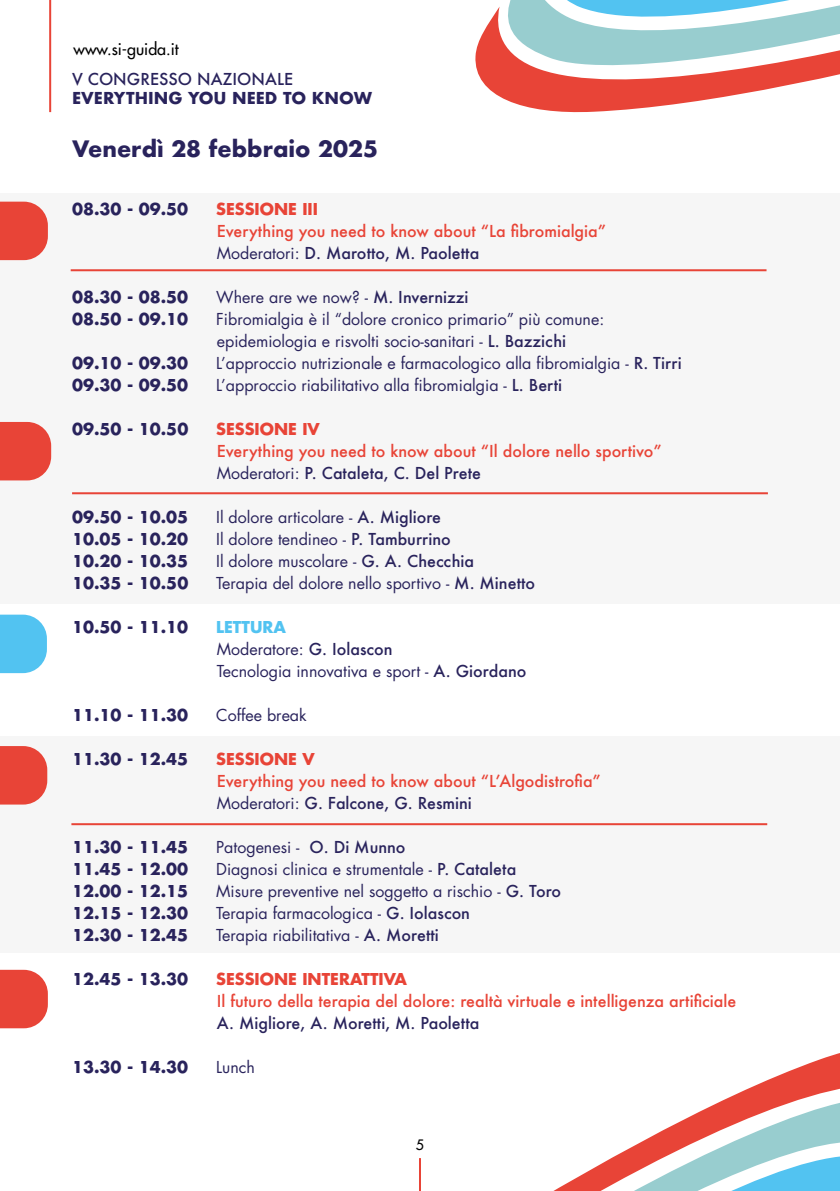
<style>
.page{position:relative;width:840px;height:1191px;background:#fff}
.page>*{position:absolute;margin:0;border:0;box-sizing:border-box;transform-origin:0 0}
.t1{font:700 22px "Futura";color:#29235c}
.t2{font:16px/22px "Futura LT";color:#29235c}
.t3{font:500 16px/22px "Futura";color:#e84437}
.t4{font:700 16px "Futura LT";color:#29235c}
.t5{font:500 16px "Futura";color:#29235c}
.t6{font:700 16px "Futura LT";color:#e84437}
.t7{font:700 16px "Futura";color:#29235c}
.t8{font:16px "Futura LT";color:#000}
.t9{font:500 14px "Futura Std";color:#000}
.s1{font-family:"Futura LT";font-weight:400;color:#29235c}
.s2{color:#29235c}
.s3{font-family:"Futura";font-weight:500}
.s4{font-weight:700;color:#52c3f1}
</style>
<div class="page">
<div style="left:0;top:193px;width:839px;height:410px;background:#f6f6f6"></div>
<div style="left:0;top:736px;width:839px;height:216px;background:#f6f6f6"></div>
<svg style="left:0;top:614px;width:47px;height:59px;background:#63c9f2"></svg>
<svg style="left:0;top:202px;width:48px;height:58px;background:#e95347"></svg>
<svg style="left:0;top:422px;width:51px;height:58px;background:#e95145"></svg>
<svg style="left:0;top:746px;width:47px;height:58px;background:#e95247"></svg>
<svg style="left:0;top:969px;width:48px;height:59px;background:#ea574b"></svg>
<hr style="left:71px;top:269px;width:695px;height:2px;background:#e84437">
<hr style="left:72px;top:492px;width:695px;height:2px;background:#e84437">
<hr style="left:71px;top:823px;width:695px;height:2px;background:#e84437">
<svg style="left:475px;top:47px;width:328px;height:66px;fill:#e84437"></svg>
<svg style="left:477px;top:0;width:362px;height:82px"></svg>
<hr style="left:49px;top:0;width:2px;height:112px;background:#e84437">
<svg style="left:739px;top:1053px;width:100px;height:40px;fill:#e84437"></svg>
<svg style="left:626px;top:1093px;width:213px;height:57px"></svg>
<svg style="left:419px;top:1150px;width:420px;height:41px"></svg>
<p class="t8" style="left:73px;top:38px;width:107px">www.si-guida.it</p>
<p class="t5" style="left:72px;top:68px;width:222px">V CONGRESSO NAZIONALE</p>
<p class="t7" style="left:72px;top:87px;width:301px">EVERYTHING YOU NEED TO KNOW</p>
<h1 class="t1" style="left:72px;top:133px;width:307px">Venerdì 28 febbraio 2025</h1>
<p class="t4" style="left:72px;top:198px;width:118px">08.30 - 09.50</p>
<p class="t6" style="left:216px;top:198px;width:103px">SESSIONE III</p>
<p class="t3" style="left:217px;top:219px;width:390px">Everything you need to know about “La fibromialgia”<br><span class="s1">Moderatori:</span> <span class="s2">D. Marotto, M. Paoletta</span></p>
<p class="t4" style="left:72px;top:286px;width:118px">08.30 - 08.50</p>
<p class="t2" style="left:216px;top:286px;width:254px">Where are we now? - <span class="s3">M. Invernizzi</span></p>
<p class="t4" style="left:72px;top:308px;width:118px">08.50 - 09.10</p>
<p class="t2" style="left:216px;top:308px;width:389px">Fibromialgia è il “dolore cronico primario” più comune: epidemiologia e risvolti socio-sanitari - <span class="s3">L. Bazzichi</span></p>
<p class="t4" style="left:72px;top:352px;width:118px">09.10 - 09.30</p>
<p class="t2" style="left:216px;top:352px;width:466px">L’approccio nutrizionale e farmacologico alla fibromialgia - <span class="s3">R. Tirri</span></p>
<p class="t4" style="left:72px;top:374px;width:118px">09.30 - 09.50</p>
<p class="t2" style="left:216px;top:374px;width:347px">L’approccio riabilitativo alla fibromialgia - <span class="s3">L. Berti</span></p>
<p class="t4" style="left:72px;top:418px;width:118px">09.50 - 10.50</p>
<p class="t6" style="left:216px;top:418px;width:105px">SESSIONE IV</p>
<p class="t3" style="left:217px;top:439px;width:446px">Everything you need to know about “Il dolore nello sportivo”<br><span class="s1">Moderatori:</span> <span class="s2">P. Cataleta, C. Del Prete</span></p>
<p class="t4" style="left:72px;top:506px;width:118px">09.50 - 10.05</p>
<p class="t2" style="left:216px;top:506px;width:226px">Il dolore articolare - <span class="s3">A. Migliore</span></p>
<p class="t4" style="left:72px;top:528px;width:118px">10.05 - 10.20</p>
<p class="t2" style="left:216px;top:528px;width:236px">Il dolore tendineo - <span class="s3">P. Tamburrino</span></p>
<p class="t4" style="left:72px;top:550px;width:118px">10.20 - 10.35</p>
<p class="t2" style="left:216px;top:550px;width:259px">Il dolore muscolare - <span class="s3">G. A. Checchia</span></p>
<p class="t4" style="left:72px;top:572px;width:118px">10.35 - 10.50</p>
<p class="t2" style="left:216px;top:572px;width:320px">Terapia del dolore nello sportivo - <span class="s3">M. Minetto</span></p>
<p class="t4" style="left:72px;top:616px;width:118px">10.50 - 11.10</p>
<p class="t2" style="left:216px;top:616px;width:311px"><span class="s4">LETTURA<br></span>Moderatore: <span class="s3">G. Iolascon<br></span>Tecnologia innovativa e sport - <span class="s3">A. Giordano</span></p>
<p class="t4" style="left:72px;top:704px;width:118px">11.10 - 11.30</p>
<p class="t2" style="left:216px;top:704px;width:92px">Coffee break</p>
<p class="t4" style="left:72px;top:748px;width:118px">11.30 - 12.45</p>
<p class="t6" style="left:216px;top:748px;width:100px">SESSIONE V</p>
<p class="t3" style="left:217px;top:769px;width:385px">Everything you need to know about “L’Algodistrofia”<br><span class="s1">Moderatori:</span> <span class="s2">G. Falcone, G. Resmini</span></p>
<p class="t4" style="left:72px;top:836px;width:118px">11.30 - 11.45</p>
<p class="t2" style="left:216px;top:836px;width:191px">Patogenesi - <span class="s3">O. Di Munno</span></p>
<p class="t4" style="left:72px;top:858px;width:118px">11.45 - 12.00</p>
<p class="t2" style="left:216px;top:858px;width:301px">Diagnosi clinica e strumentale - <span class="s3">P. Cataleta</span></p>
<p class="t4" style="left:72px;top:880px;width:118px">12.00 - 12.15</p>
<p class="t2" style="left:216px;top:880px;width:346px">Misure preventive nel soggetto a rischio - <span class="s3">G. Toro</span></p>
<p class="t4" style="left:72px;top:902px;width:118px">12.15 - 12.30</p>
<p class="t2" style="left:216px;top:902px;width:255px">Terapia farmacologica - <span class="s3">G. Iolascon</span></p>
<p class="t4" style="left:72px;top:924px;width:118px">12.30 - 12.45</p>
<p class="t2" style="left:216px;top:924px;width:224px">Terapia riabilitativa - <span class="s3">A. Moretti</span></p>
<p class="t4" style="left:72px;top:968px;width:118px">12.45 - 13.30</p>
<p class="t6" style="left:216px;top:968px;width:192px">SESSIONE INTERATTIVA</p>
<p class="t3" style="left:217px;top:989px;width:520px">Il futuro della terapia del dolore: realtà virtuale e intelligenza artificiale</p>
<p class="t5" style="left:217px;top:1012px;width:264px">A. Migliore, A. Moretti, M. Paoletta</p>
<p class="t4" style="left:72px;top:1056px;width:118px">13.30 - 14.30</p>
<p class="t2" style="left:216px;top:1056px;width:40px">Lunch</p>
<p class="t9" style="left:415px;top:1135px;width:10px">5</p>
</div>
